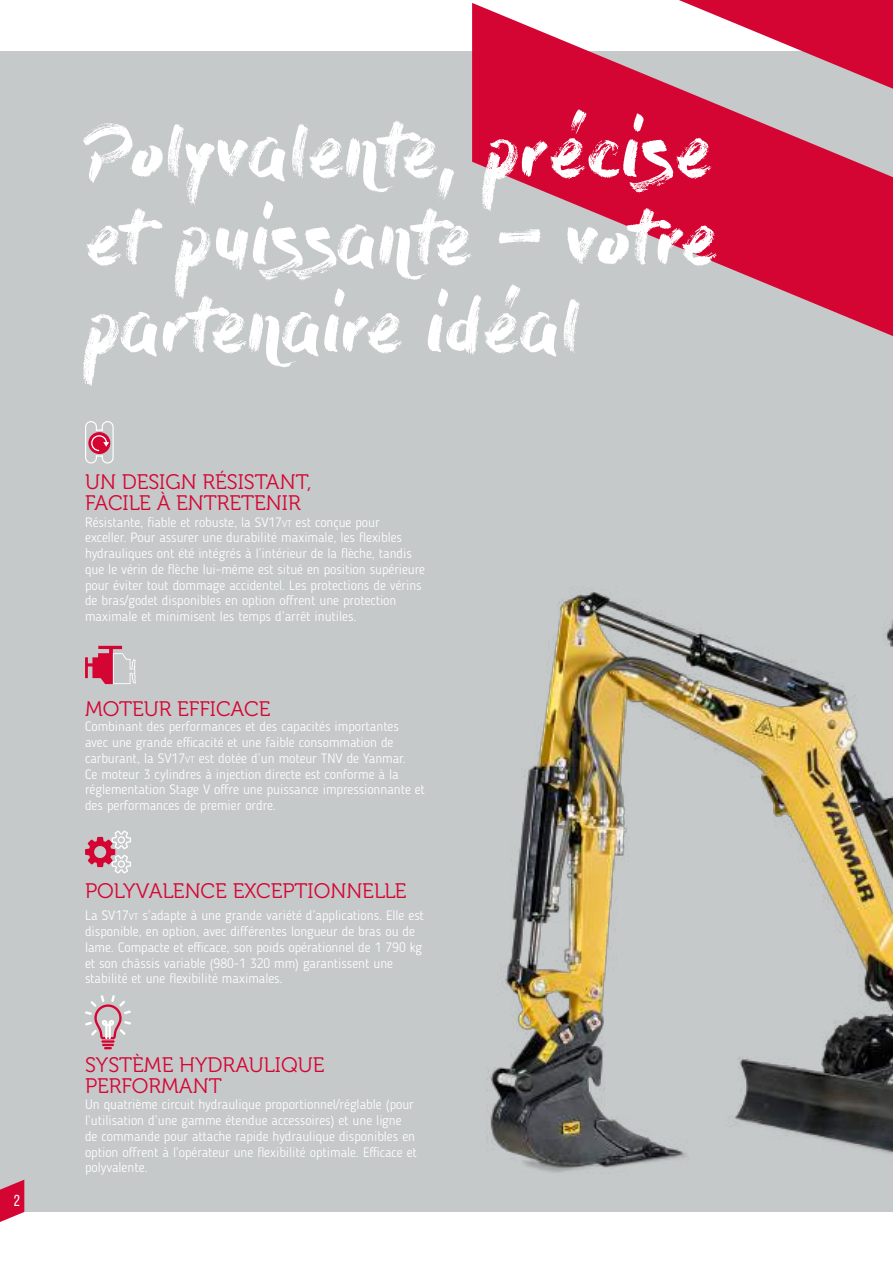
<style>
.page{position:relative;width:893px;height:1263px;background:#fff}
.page>*{position:absolute;margin:0;border:0;box-sizing:border-box;transform-origin:0 0}
.t1{font:72.9px/87.4px "Dry Brush";letter-spacing:-.015em;color:#fff;text-align:justify}
.t2{font:21px/21px "Museo 300";color:#d50533}
.t3{font:15.9px "Bebas Neue";color:#fff}
.t4{font:300 13.5px/15.8px "Blogger Sans";color:#fff}
.s1{font-size:9.45px}
</style>
<div class="page">
<div style="left:0;top:51px;width:893px;height:1161px;background:#c6c9ca"></div>
<svg style="left:679px;top:0;width:214px;height:3px"></svg>
<svg style="left:472px;top:3px;width:421px;height:333px;fill:#d50533"></svg>
<svg style="left:85px;top:421px;width:29px;height:43px"></svg>
<svg style="left:85px;top:646px;width:51px;height:38px"></svg>
<svg style="left:85px;top:830px;width:46px;height:43px"></svg>
<svg style="left:85px;top:995px;width:46px;height:54px"></svg>
<img style="left:487px;top:591px;width:406px;height:582px">
<svg style="left:0;top:1179px;width:24px;height:43px"></svg>
<p class="t3" style="left:14px;top:1192px;width:8px">2</p>
<h1 class="t1" style="left:85px;top:108px;width:635px">Polyvalente, précise et puissante – votre partenaire idéal</h1>
<h2 class="t2" style="left:85px;top:471px;width:228px">UN DESIGN RÉSISTANT,<br>FACILE À ENTRETENIR</h2>
<p class="t4" style="left:85px;top:514px;width:342px">Résistante, fiable et robuste, la SV17<span class="s1">VT</span> est conçue pour<br>exceller. Pour assurer une durabilité maximale, les flexibles hydrauliques ont été intégrés à l’intérieur de la flèche, tandis que le vérin de flèche lui-même est situé en position supérieure pour éviter tout dommage accidentel. Les protections de vérins de bras/godet disponibles en option offrent une protection maximale et minimisent les temps d’arrêt inutiles.</p>
<h2 class="t2" style="left:85px;top:698px;width:187px">MOTEUR EFFICACE</h2>
<p class="t4" style="left:85px;top:719px;width:341px">Combinant des performances et des capacités importantes avec une grande efficacité et une faible consommation de carburant, la SV17<span class="s1">VT</span> est dotée d’un moteur TNV de Yanmar.<br>Ce moteur 3 cylindres à injection directe est conforme à la réglementation Stage V offre une puissance impressionnante et des performances de premier ordre.</p>
<h2 class="t2" style="left:85px;top:881px;width:323px">POLYVALENCE EXCEPTIONNELLE</h2>
<p class="t4" style="left:85px;top:908px;width:340px">La SV17<span class="s1">VT</span> s’adapte à une grande variété d’applications. Elle est disponible, en option, avec différentes longueur de bras ou de lame. Compacte et efficace, son poids opérationnel de 1 790 kg et son châssis variable (980-1 320 mm) garantissent une stabilité et une flexibilité maximales.</p>
<h2 class="t2" style="left:85px;top:1054px;width:241px">SYSTÈME HYDRAULIQUE<br>PERFORMANT</h2>
<p class="t4" style="left:85px;top:1097px;width:333px">Un quatrième circuit hydraulique proportionnel/réglable (pour l’utilisation d’une gamme étendue accessoires) et une ligne de commande pour attache rapide hydraulique disponibles en option offrent à l’opérateur une flexibilité optimale. Efficace et polyvalente.</p>
</div>
